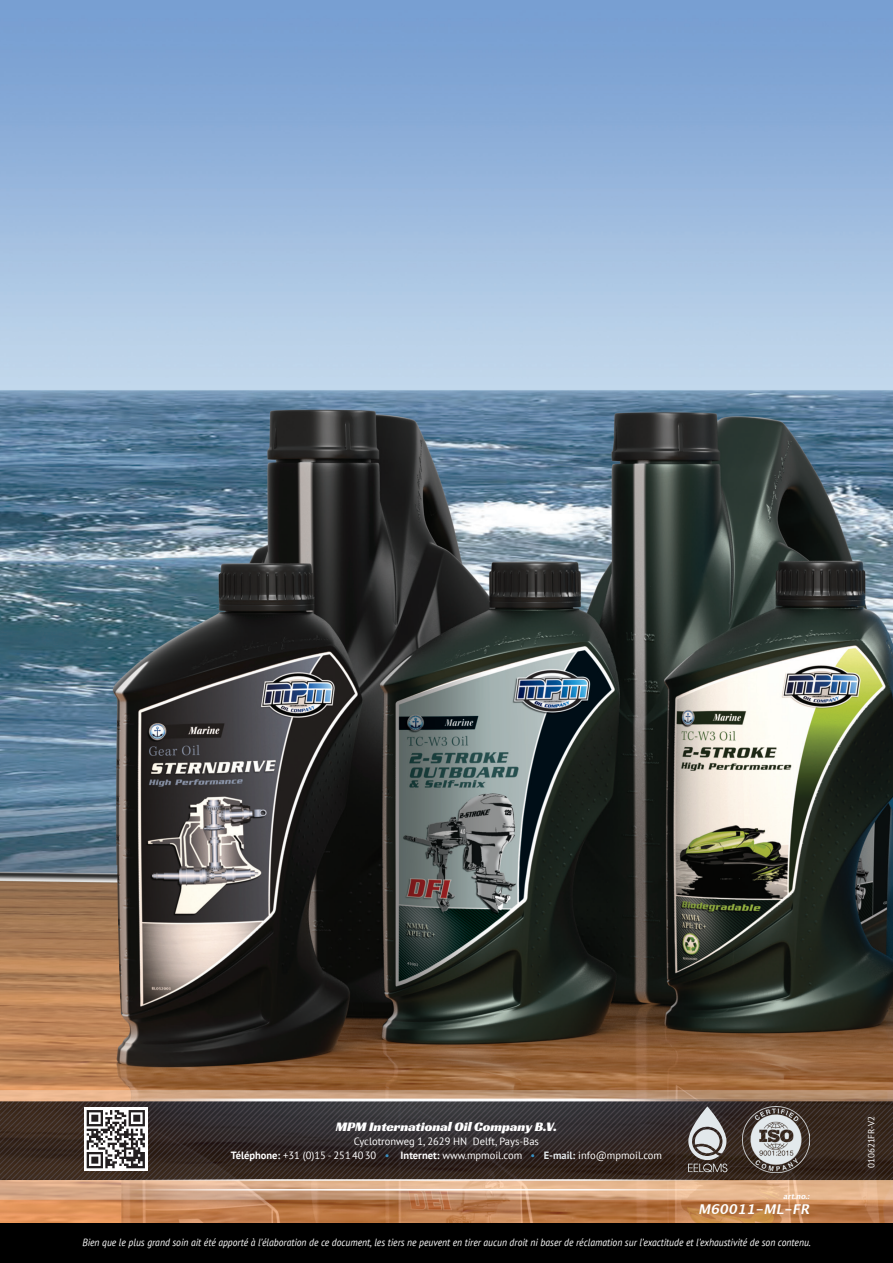
<style>
.page{position:relative;width:893px;height:1263px;background:#fff}
.page>*{position:absolute;margin:0;border:0;box-sizing:border-box;transform-origin:0 0}
.t1{font:13.5px "Racing Sans One";color:#fff}
.t2{font:italic 700 13.5px "Lucida Grande";color:#fff}
.t3{font:italic 10.5px "PT Sans";color:#fff;scale:.92 1}
.t4{font:10.5px "PT Sans";color:#fff}
.t5{font:10.5px "PT Sans";color:#378fc3}
.t6{font:9px "PT Sans";color:#fff}
.t7{font:italic 700 7.5px "Lucida Grande";color:#fff}
.s1{font-weight:700}
.s2{font-weight:700;color:#e2e8eb}
</style>
<div class="page">
<img style="left:0;top:0;width:893px;height:1224px">
<div style="left:0;top:1224px;width:893px;height:39px;background:#000"></div>
<img style="left:0;top:1078px;width:893px;height:144px">
<svg style="left:84px;top:1107px;width:64px;height:64px"></svg>
<svg style="left:87px;top:1110px;width:58px;height:58px"></svg>
<img style="left:742px;top:1106px;width:67px;height:67px">
<svg style="left:688px;top:1106px;width:39px;height:66px;background:#83807f"></svg>
<p class="t1" style="left:336px;top:1117px;width:223px">MPM International Oil Company B .V.</p>
<p class="t4" style="left:473px;top:1134px;width:68px">Delft, Pays-Bas</p>
<p class="t4" style="left:354px;top:1134px;width:115px">Cyclotronweg 1, 2629 HN</p>
<p class="t4" style="left:231px;top:1148px;width:147px"><span class="s1">Téléphone</span><span class="s2">:</span> +31 )0( 15 - 2514030</p>
<p class="t5" style="left:385px;top:1148px;width:6px">•</p>
<p class="t4" style="left:401px;top:1148px;width:123px"><span class="s1">Internet:</span> www.mpmoil.com</p>
<p class="t5" style="left:531px;top:1148px;width:6px">•</p>
<p class="t4" style="left:544px;top:1148px;width:120px"><span class="s2">-E mail:</span> info@mpmoil.com</p>
<p class="t7" style="left:783px;top:1190px;width:26px">art no</p>
<p class="t7" style="left:794px;top:1190px;width:5px">.</p>
<p class="t2" style="left:763px;top:1198px;width:51px">ML FR</p>
<p class="t7" style="left:806px;top:1190px;width:7px">.:</p>
<p class="t2" style="left:710px;top:1198px;width:59px">60011-</p>
<p class="t2" style="left:698px;top:1198px;width:18px">M</p>
<p class="t2" style="left:784px;top:1198px;width:14px">-</p>
<p class="t3" style="left:82px;top:1235px;width:793px">Bien que le plus grand soin ait été apporté ’là élaboration de ce document, les tiers ne peuvent en tirer aucun droit ni baser de réclamation sur ’lexactitude et ’lexhaustivité de son contenu.</p>
<p class="t6" style="left:865px;top:1168px;width:54px;rotate:-90deg">010621F R 2V-</p>
</div>
